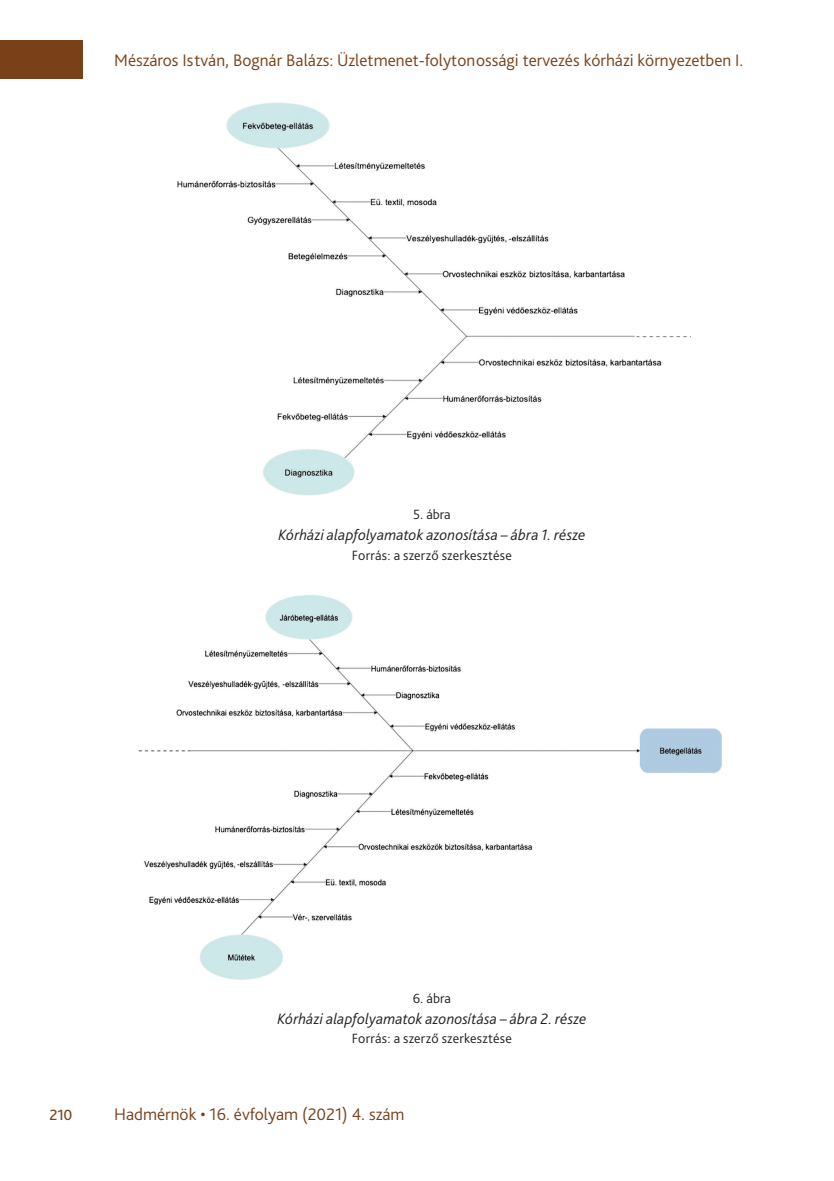
<style>
.page{position:relative;width:834px;height:1181px;background:#fff}
.page>*{position:absolute;margin:0;border:0;box-sizing:border-box;transform-origin:0 0}
.t1{font:300 19.25px "Bliss Pro";color:#784118}
.t2{font:300 17.5px "Bliss Pro";color:#784118}
._8_Ábra__képalárás{font:italic 300 15.75px "Bliss Pro";letter-spacing:.005em;color:#231f20}
._8_ábra_forrás{font:300 14px "Bliss Pro";letter-spacing:.015em;color:#231f20}
._8_Ábra_Száma{font:300 14px "Bliss Pro";color:#231f20}
</style>
<div class="page">
<div style="left:0;top:41px;width:83px;height:38px;background:#784118"></div>
<img style="left:177px;top:102px;width:513px;height:394px">
<img style="left:138px;top:595px;width:584px;height:385px">
<p class="t2" style="left:114px;top:49px;width:630px">Mészáros István, Bognár Balázs: Üzletmenet-folytonossági tervezés kórházi környezetben I.</p>
<p class="_8_Ábra_Száma" style="left:413px;top:506px;width:39px">5. ábra</p>
<p class="_8_Ábra__képalárás" style="left:278px;top:525px;width:308px">Kórházi alapfolyamatok azonosítása – ábra 1. része</p>
<p class="_8_ábra_forrás" style="left:352px;top:547px;width:161px">Forrás: a szerző szerkesztése</p>
<p class="_8_Ábra_Száma" style="left:413px;top:989px;width:40px">6. ábra</p>
<p class="_8_Ábra__képalárás" style="left:277px;top:1008px;width:310px">Kórházi alapfolyamatok azonosítása – ábra 2. része</p>
<p class="_8_ábra_forrás" style="left:352px;top:1030px;width:161px">Forrás: a szerző szerkesztése</p>
<p class="t1" style="left:50px;top:1102px;width:24px">210</p>
<p class="t2" style="left:114px;top:1103px;width:292px">Hadmérnök • 16. évfolyam (2021) 4. szám</p>
</div>
